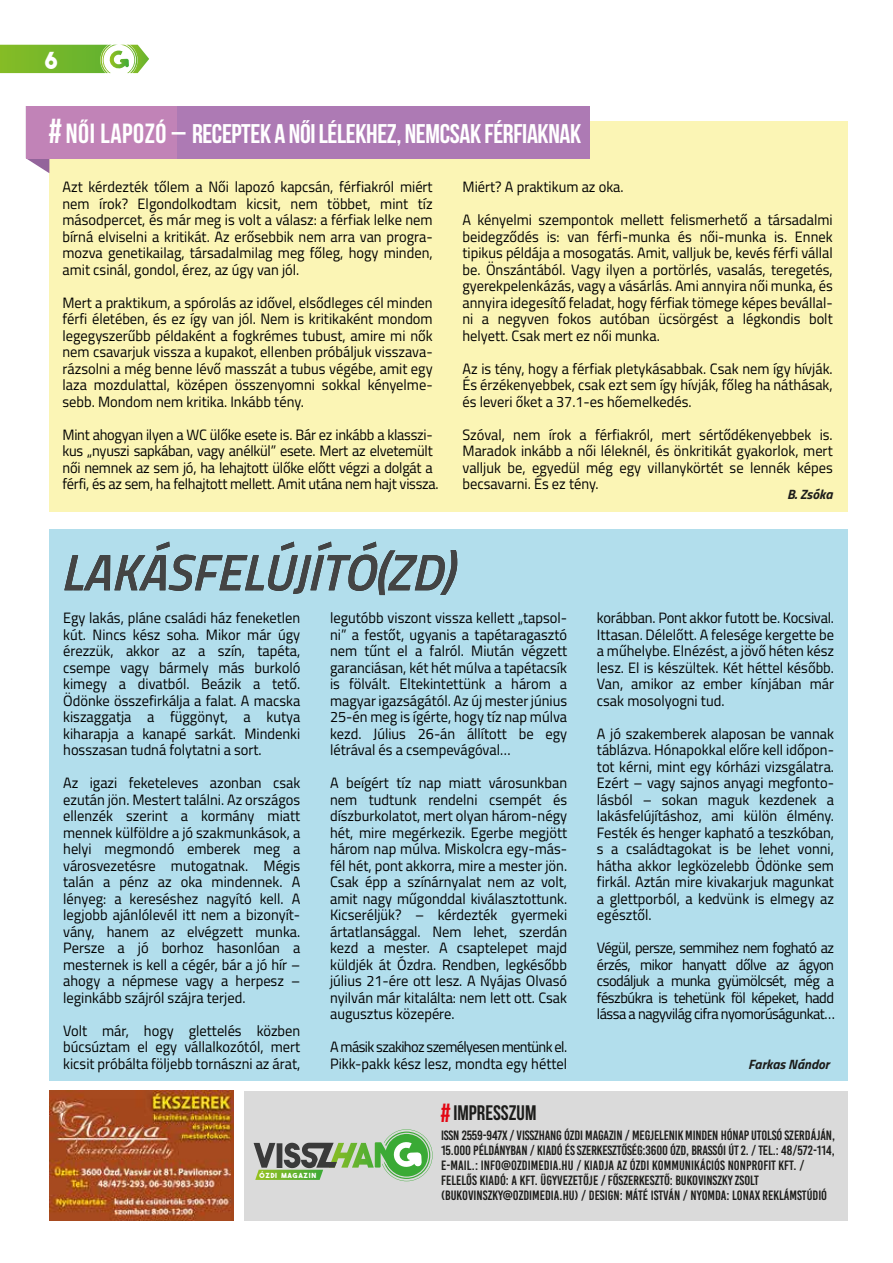
<style>
.page{position:relative;width:893px;height:1263px;background:#fff}
.page>*{position:absolute;margin:0;border:0;box-sizing:border-box;transform-origin:0 0}
.t1{font:italic 600 51.15px "Titillium Web";color:#1d1d1b}
.t2{font:33.6px "The Bold Font";color:#3a3a3a}
.t3{font:27px "Bebas Neue";letter-spacing:-.015em;color:#fff}
.t4{font:23.4px "The Bold Font";color:#fff}
.t5{font:21px "Bebas Neue";color:#1d1d1b}
.t6{font:15px/16.5px "Titillium Web";color:#000;text-align:justify}
.t7{font:15px/16.5px "Titillium Web";letter-spacing:-.02em;color:#000}
.t8{font:15px/16.5px "Titillium Web";letter-spacing:-.04em;color:#000}
.t9{font:13.5px/15px "Bebas Kai";color:#1d1d1b}
.t10{font:italic 700 13.5px "Titillium Web";color:#1d1d1b}
.t11{font:7.05px "The Bold Font";letter-spacing:.105em;color:#fff}
.s1{font-size:34.65px}
.s2{font-size:27.75px}
.s3{font-size:26.25px;color:#e30613}
</style>
<div class="page">
<div style="left:49px;top:530px;width:798px;height:551px;background:#b2deec"></div>
<div style="left:49px;top:121px;width:798px;height:391px;background:#fbf5b5"></div>
<div style="left:49px;top:106px;width:541px;height:52px;background:#ad7ab4"></div>
<svg style="left:26px;top:158px;width:23px;height:15px"></svg>
<div style="left:26px;top:106px;width:151px;height:52px;background:#c183b7"></div>
<img style="left:49px;top:1091px;width:185px;height:129px">
<div style="left:244px;top:1091px;width:603px;height:129px;background:#dadada"></div>
<svg style="left:254px;top:1129px;width:179px;height:52px"></svg>
<svg style="left:0;top:45px;width:149px;height:28px;background:#8ec451"></svg>
<h3 class="t4" style="left:45px;top:45px;width:15px">6</h3>
<h3 class="t3" style="left:49px;top:118px;width:534px"><span class="s1">#</span> <span class="s2">NŐI LAPOZÓ –</span> RECEPTEK A NŐI LÉLEKHEZ, NEMCSAK FÉRFIAKNAK</h3>
<p class="t6" style="left:62px;top:178px;width:372px">Azt kérdezték tőlem a Női lapozó kapcsán, férfiakról miért nem írok? Elgondolkodtam kicsit, nem többet, mint tíz másodpercet, és már meg is volt a válasz: a férfiak lelke nem bírná elviselni a kritikát. Az erősebbik nem arra van progra&shy;mozva genetikailag, társadalmilag meg főleg, hogy minden, amit csinál, gondol, érez, az úgy van jól.</p>
<p class="t6" style="left:62px;top:294px;width:372px">Mert a praktikum, a spórolás az idővel, elsődleges cél minden férfi életében, és ez így van jól. Nem is kritikaként mondom legegyszerűbb példaként a fogkrémes tubust, amire mi nők nem csavarjuk vissza a kupakot, ellenben próbáljuk visszava&shy;rázsolni a még benne lévő masszát a tubus végébe, amit egy laza mozdulattal, középen összenyomni sokkal kényelme&shy;sebb. Mondom nem kritika. Inkább tény.</p>
<p class="t7" style="left:62px;top:426px;width:378px">Mint ahogyan ilyen a WC ülőke esete is. Bár ez inkább a klasszi&shy;kus „nyuszi sapkában, vagy anélkül” esete. Mert az elvetemült női nemnek az sem jó, ha lehajtott ülőke előtt végzi a dolgát a férfi, és az sem, ha felhajtott mellett. Amit utána nem hajt vissza.</p>
<p class="t6" style="left:462px;top:178px;width:163px">Miért? A praktikum az oka.</p>
<p class="t6" style="left:462px;top:211px;width:372px">A kényelmi szempontok mellett felismerhető a társadalmi beidegződés is: van férfi-munka és női-munka is. Ennek tipikus példája a mosogatás. Amit, valljuk be, kevés férfi vállal be. Önszántából. Vagy ilyen a portörlés, vasalás, teregetés, gyerekpelenkázás, vagy a vásárlás. Ami annyira női munka, és annyira idegesítő feladat, hogy férfiak tömege képes bevállal&shy;ni a negyven fokos autóban ücsörgést a légkondis bolt helyett. Csak mert ez női munka.</p>
<p class="t6" style="left:462px;top:360px;width:372px">Az is tény, hogy a férfiak pletykásabbak. Csak nem így hívják.<br>És érzékenyebbek, csak ezt sem így hívják, főleg ha náthásak, és leveri őket a 37.1-es hőemelkedés.</p>
<p class="t6" style="left:462px;top:426px;width:372px">Szóval, nem írok a férfiakról, mert sértődékenyebbek is.<br>Maradok inkább a női léleknél, és önkritikát gyakorlok, mert valljuk be, egyedül még egy villanykörtét se lennék képes becsavarni. És ez tény.</p>
<p class="t10" style="left:787px;top:484px;width:47px">B. Zsóka</p>
<h1 class="t1" style="left:61px;top:533px;width:393px">LAKÁSFELÚJÍTÓ(ZD)</h1>
<p class="t6" style="left:63px;top:609px;width:239px">Egy lakás, pláne családi ház feneketlen kút. Nincs kész soha. Mikor már úgy érezzük, akkor az a szín, tapéta, csempe vagy bármely más burkoló kimegy a divatból. Beázik a tető.<br>Ödönke összefirkálja a falat. A macska kiszaggatja a függönyt, a kutya kiharapja a kanapé sarkát. Mindenki hosszasan tudná folytatni a sort.</p>
<p class="t6" style="left:63px;top:774px;width:239px">Az igazi feketeleves azonban csak ezután jön. Mestert találni. Az országos ellenzék szerint a kormány miatt mennek külföldre a jó szakmunkások, a helyi megmondó emberek meg a városvezetésre mutogatnak. Mégis talán a pénz az oka mindennek. A lényeg: a kereséshez nagyító kell. A legjobb ajánlólevél itt nem a bizonyít&shy;vány, hanem az elvégzett munka.<br>Persze a jó borhoz hasonlóan a mesternek is kell a cégér, bár a jó hír – ahogy a népmese vagy a herpesz – leginkább szájról szájra terjed.</p>
<p class="t6" style="left:63px;top:1021px;width:239px">Volt már, hogy glettelés közben búcsúztam el egy vállalkozótól, mert kicsit próbálta följebb tornászni az árat,</p>
<p class="t6" style="left:330px;top:609px;width:239px">legutóbb viszont vissza kellett „tapsol&shy;ni” a festőt, ugyanis a tapétaragasztó nem tűnt el a falról. Miután végzett garanciásan, két hét múlva a tapétacsík is fölvált. Eltekintettünk a három a magyar igazságától. Az új mester június 25-én meg is ígérte, hogy tíz nap múlva kezd. Július 26-án állított be egy létrával és a csempevágóval…</p>
<p class="t6" style="left:330px;top:774px;width:239px">A beígért tíz nap miatt városunkban nem tudtunk rendelni csempét és díszburkolatot, mert olyan három-négy hét, mire megérkezik. Egerbe megjött három nap múlva. Miskolcra egy-más&shy;fél hét, pont akkorra, mire a mester jön.<br>Csak épp a színárnyalat nem az volt, amit nagy műgonddal kiválasztottunk.<br>Kicseréljük? – kérdezték gyermeki ártatlansággal. Nem lehet, szerdán kezd a mester. A csaptelepet majd küldjék át Ózdra. Rendben, legkésőbb július 21-ére ott lesz. A Nyájas Olvasó nyilván már kitalálta: nem lett ott. Csak augusztus közepére.</p>
<p class="t8" style="left:330px;top:1038px;width:239px">A másik szakihoz személyesen mentünk el.<br>Pikk-pakk kész lesz, mondta egy héttel</p>
<h3 class="t5" style="left:440px;top:1101px;width:97px"><span class="s3">#</span> IMPRESSZUM</h3>
<p class="t6" style="left:597px;top:609px;width:239px">korábban. Pont akkor futott be. Kocsival.<br>Ittasan. Délelőtt. A felesége kergette be a műhelybe. Elnézést, a jövő héten kész lesz. El is készültek. Két héttel később.<br>Van, amikor az ember kínjában már csak mosolyogni tud.</p>
<p class="t6" style="left:597px;top:724px;width:239px">A jó szakemberek alaposan be vannak táblázva. Hónapokkal előre kell időpon&shy;tot kérni, mint egy kórházi vizsgálatra.<br>Ezért – vagy sajnos anyagi megfonto&shy;lásból – sokan maguk kezdenek a lakásfelújításhoz, ami külön élmény.<br>Festék és henger kapható a teszkóban, s a családtagokat is be lehet vonni, hátha akkor legközelebb Ödönke sem firkál. Aztán mire kivakarjuk magunkat a glettporból, a kedvünk is elmegy az egésztől.</p>
<p class="t6" style="left:597px;top:939px;width:240px">Végül, persze, semmihez nem fogható az érzés, mikor hanyatt dőlve az ágyon csodáljuk a munka gyümölcsét, még a fészbúkra is tehetünk föl képeket, hadd lássa a nagyvilág cifra nyomorúságunkat…</p>
<p class="t10" style="left:748px;top:1054px;width:83px">Farkas Nándor</p>
<h2 class="t2" style="left:275px;top:1134px;width:11px">i</h2>
<p class="t11" style="left:260px;top:1170px;width:58px">ÓZDI MAGAZIN</p>
<p class="t9" style="left:441px;top:1128px;width:396px">ISSN 2559-947X / VISSZHANG ÓZDI MAGAZIN / MEGJELENIK MINDEN HÓNAP UTOLSÓ SZERDÁJÁN, 15.000 PÉLDÁNYBAN / KIADÓ ÉS SZERKESZTŐSÉG:3600 ÓZD, BRASSÓI ÚT 2. / TEL.: 48/572-114, E-MAIL.: INFO@OZDIMEDIA.HU / KIADJA AZ ÓZDI KOMMUNIKÁCIÓS NONPROFIT KFT. / FELELŐS KIADÓ: A KFT. ÜGYVEZETŐJE / FŐSZERKESZTŐ: BUKOVINSZKY ZSOLT (BUKOVINSZKY@OZDIMEDIA.HU) / DESIGN: MÁTÉ ISTVÁN / NYOMDA: LONAX REKLÁMSTÚDIÓ</p>
</div>
